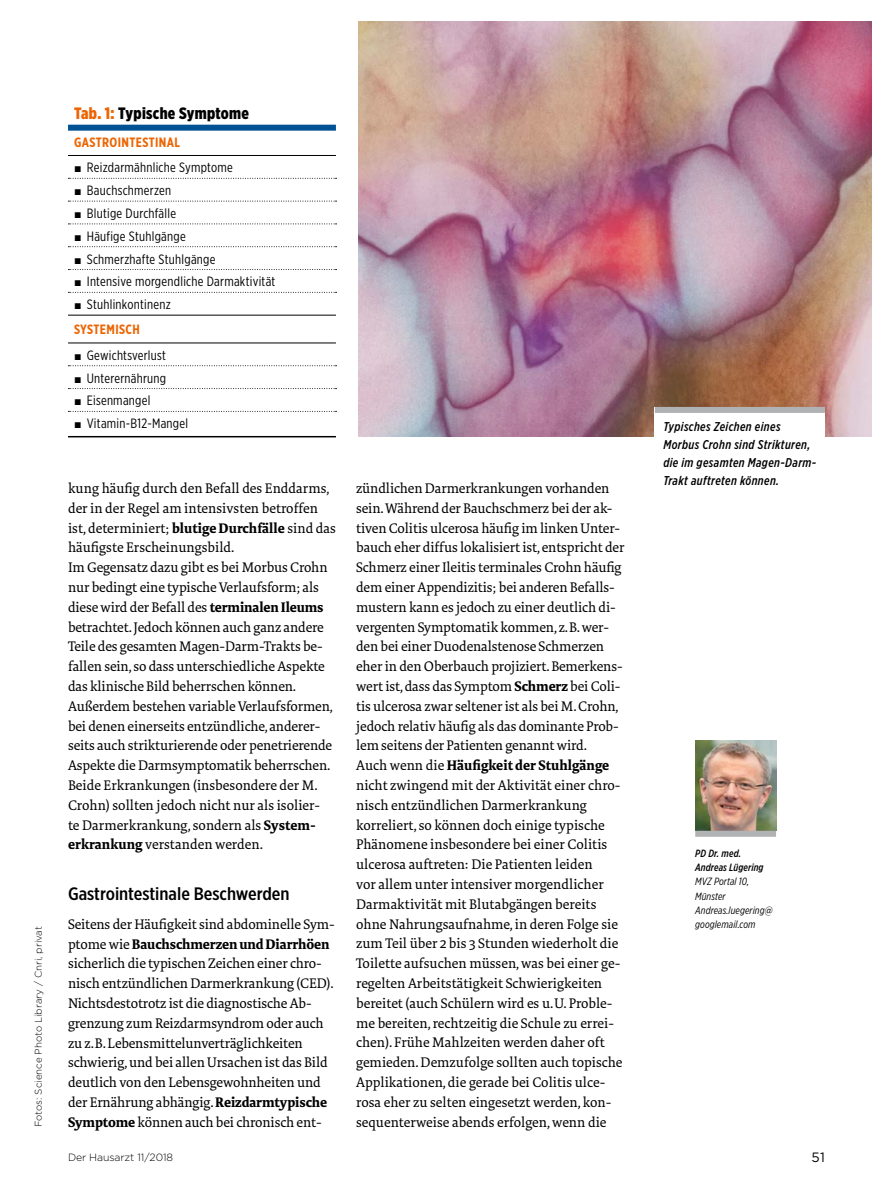
<style>
.page{position:relative;width:893px;height:1191px;background:#fff}
.page>*{position:absolute;margin:0;border:0;box-sizing:border-box;transform-origin:0 0}
.t1{font:500 18px "Gotham X Narrow";color:#000;scale:1.1 1}
.t2{font:900 16.5px "Gotham X Narrow";letter-spacing:.02em;color:#000}
.t3{font:14.25px/19.8px "Tundra Pro";letter-spacing:-.01em;color:#000}
.t4{font:13.5px/25.3px "Gotham X Narrow";letter-spacing:.02em;color:#000}
.t5{font:700 13.5px "Gotham X Narrow";letter-spacing:.03em;color:#ec6502}
.t6{font:13.5px "Gotham";color:#000}
.t7{font:italic 500 12.75px/18px "Gotham X Narrow";letter-spacing:.03em;color:#000}
.t8{font:italic 10.5px/14.2px "Gotham X Narrow";letter-spacing:.01em;color:#000}
.t9{font:italic 500 10.5px/14.2px "Gotham X Narrow";letter-spacing:.01em;color:#000}
.t10{font:300 10.5px "Gotham";letter-spacing:-.01em;color:#000}
.t11{font:300 9.75px "Gotham";color:#000}
.s1{color:#ec6502}
.s2{font-family:"European Pi CRM 3"}
.s3{font-weight:700;color:#ec6502}
.s4{font-weight:700}
</style>
<div class="page">
<img style="left:695px;top:740px;width:81px;height:90px">
<div style="left:695px;top:830px;width:81px;height:6px;background:#b1b2b3"></div>
<svg style="left:68px;top:178px;width:269px;height:1px"></svg>
<svg style="left:68px;top:201px;width:269px;height:1px"></svg>
<svg style="left:68px;top:223px;width:269px;height:1px"></svg>
<svg style="left:68px;top:246px;width:269px;height:1px"></svg>
<svg style="left:68px;top:269px;width:269px;height:1px"></svg>
<svg style="left:68px;top:292px;width:269px;height:1px"></svg>
<svg style="left:68px;top:365px;width:269px;height:1px"></svg>
<svg style="left:68px;top:388px;width:269px;height:1px"></svg>
<svg style="left:68px;top:411px;width:269px;height:1px"></svg>
<div style="left:68px;top:125px;width:268px;height:6px;background:#005295"></div>
<hr style="left:68px;top:155px;width:268px;height:1px;background:#000">
<hr style="left:68px;top:315px;width:268px;height:1px;background:#000">
<hr style="left:68px;top:342px;width:268px;height:1px;background:#000">
<hr style="left:68px;top:436px;width:268px;height:1px;background:#000">
<img style="left:359px;top:21px;width:513px;height:415px">
<div style="left:655px;top:407px;width:170px;height:212px;background:#fff"></div>
<div style="left:655px;top:407px;width:170px;height:6px;background:#b1b2b3"></div>
<p class="t11" style="left:32px;top:1127px;width:203px;rotate:-90deg">Fotos: Science Photo Library / Cnri, privat</p>
<p class="t2" style="left:74px;top:103px;width:177px"><span class="s1">Tab. 1:</span> Typische Symptome</p>
<p class="t5" style="left:74px;top:134px;width:108px">GASTROINTESTINAL</p>
<p class="t4" style="left:74px;top:155px;width:160px"><span class="s2">▪</span> Reizdarmähnliche Symptome</p>
<p class="t4" style="left:74px;top:177px;width:99px"><span class="s2">▪</span> Bauchschmerzen</p>
<p class="t4" style="left:74px;top:200px;width:104px"><span class="s2">▪</span> Blutige Durchfälle</p>
<p class="t4" style="left:74px;top:223px;width:113px"><span class="s2">▪</span> Häufige Stuhlgänge</p>
<p class="t4" style="left:74px;top:246px;width:143px"><span class="s2">▪</span> Schmerzhafte Stuhlgänge</p>
<p class="t4" style="left:74px;top:269px;width:203px"><span class="s2">▪</span> Intensive morgendliche Darmaktivität</p>
<p class="t4" style="left:74px;top:291px;width:98px"><span class="s2">▪</span> Stuhlinkontinenz<br><span class="s3">SYSTEMISCH</span></p>
<p class="t4" style="left:74px;top:342px;width:93px"><span class="s2">▪</span> Gewichtsverlust</p>
<p class="t4" style="left:74px;top:365px;width:94px"><span class="s2">▪</span> Unterernährung</p>
<p class="t4" style="left:74px;top:388px;width:78px"><span class="s2">▪</span> Eisenmangel</p>
<p class="t4" style="left:74px;top:410px;width:116px"><span class="s2">▪</span> Vitamin-B12-Mangel</p>
<p class="t7" style="left:663px;top:417px;width:155px">Typisches Zeichen eines<br>Morbus Crohn sind Strikturen, die im gesamten Magen-Darm-<br>Trakt auftreten können.</p>
<p class="t3" style="left:68px;top:478px;width:269px">kung häufig durch den Befall des Enddarms, der in der Regel am intensivsten betroffen ist, determiniert; <span class="s4">blutige Durchfälle</span> sind das häufigste Erscheinungsbild.<br>Im Gegensatz dazu gibt es bei Morbus Crohn nur bedingt eine typische Verlaufsform; als diese wird der Befall des <span class="s4">terminalen Ileums </span>betrachtet. Jedoch können auch ganz andere Teile des gesamten Magen-Darm-Trakts be&shy;fallen sein, so dass unterschiedliche Aspekte das klinische Bild beherrschen können.<br>Außerdem bestehen variable Verlaufsformen, bei denen einerseits entzündliche, anderer&shy;seits auch strikturierende oder penetrierende Aspekte die Darmsymptomatik beherrschen.<br>Beide Erkrankungen (insbesondere der M.<br>Crohn) sollten jedoch nicht nur als isolier-<br>te Darmerkrankung, sondern als <span class="s4">System&shy;erkrankung</span> verstanden werden.</p>
<p class="t1" style="left:68px;top:882px;width:203px">Gastrointestinale Beschwerden</p>
<p class="t3" style="left:68px;top:914px;width:268px">Seitens der Häufigkeit sind abdominelle Sym&shy;ptome wie <span class="s4">Bauchschmerzen und Diarrhöen </span>sicherlich die typischen Zeichen einer chro&shy;nisch entzündlichen Darmerkrankung (CED).<br>Nichtsdestotrotz ist die diagnostische Ab&shy;grenzung zum Reizdarmsyndrom oder auch zu z.B. Lebensmittelunverträglichkeiten schwierig, und bei allen Ursachen ist das Bild deutlich von den Lebensgewohnheiten und der Ernährung abhängig. <span class="s4">Reizdarmtypische Symptome</span> können auch bei chronisch ent-</p>
<p class="t3" style="left:356px;top:478px;width:270px">zündlichen Darmerkrankungen vorhanden sein. Während der Bauchschmerz bei der ak&shy;tiven Colitis ulcerosa häufig im linken Unter&shy;bauch eher diffus lokalisiert ist, entspricht der Schmerz einer Ileitis terminales Crohn häufig dem einer Appendizitis; bei anderen Befalls&shy;mustern kann es jedoch zu einer deutlich di&shy;vergenten Symptomatik kommen, z.B. wer&shy;den bei einer Duodenalstenose Schmerzen eher in den Oberbauch projiziert. Bemerkens&shy;wert ist, dass das Symptom <span class="s4">Schmerz</span> bei Coli&shy;tis ulcerosa zwar seltener ist als bei M. Crohn, jedoch relativ häufig als das dominante Prob&shy;lem seitens der Patienten genannt wird.<br>Auch wenn die <span class="s4">Häufigkeit der Stuhlgänge </span>nicht zwingend mit der Aktivität einer chro&shy;nisch entzündlichen Darmerkrankung korreliert, so können doch einige typische Phänomene insbesondere bei einer Colitis ulcerosa auftreten: Die Patienten leiden<br>vor allem unter intensiver morgendlicher Darmaktivität mit Blutabgängen bereits ohne Nahrungsaufnahme, in deren Folge sie zum Teil über 2 bis 3 Stunden wiederholt die Toilette aufsuchen müssen, was bei einer ge&shy;regelten Arbeitstätigkeit Schwierigkeiten bereitet (auch Schülern wird es u.U. Proble&shy;me bereiten, rechtzeitig die Schule zu errei&shy;chen). Frühe Mahlzeiten werden daher oft gemieden. Demzufolge sollten auch topische Applikationen, die gerade bei Colitis ulce&shy;rosa eher zu selten eingesetzt werden, kon&shy;sequenterweise abends erfolgen, wenn die</p>
<p class="t9" style="left:695px;top:846px;width:70px">PD Dr. med.<br>Andreas Lügering</p>
<p class="t8" style="left:695px;top:874px;width:79px">MVZ Portal 10,<br>Münster<br>Andreas.luegering@ googlemail.com</p>
<p class="t10" style="left:68px;top:1150px;width:107px">Der Hausarzt 11/2018</p>
<p class="t6" style="left:811px;top:1148px;width:15px">51</p>
</div>
